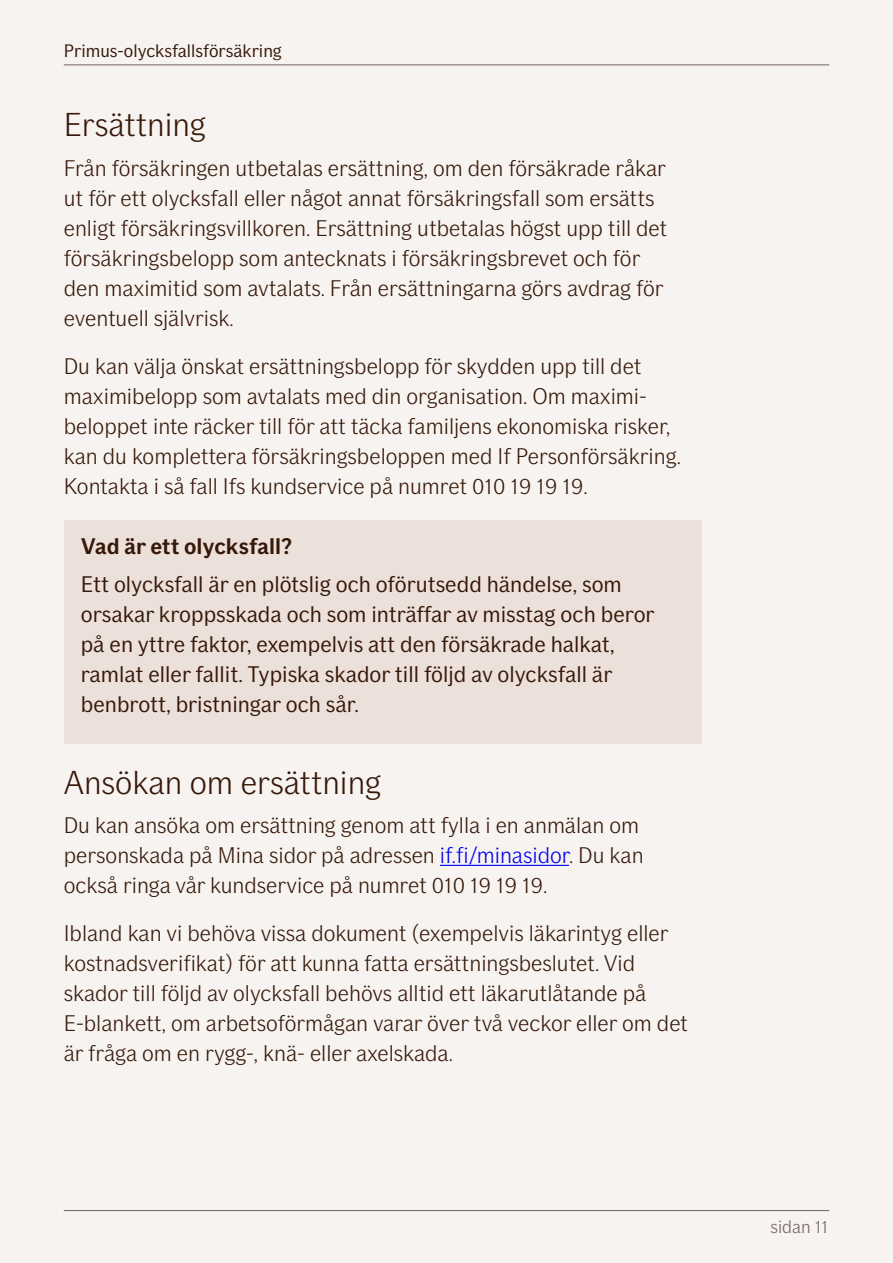
<style>
.page{position:relative;width:893px;height:1263px;background:#f7f3f0}
.page>*{position:absolute;margin:0;border:0;box-sizing:border-box;transform-origin:0 0}
.t1{font:300 33px "If Sans";color:#361808}
.t2{font:300 22.5px/30px "If Sans";color:#361808}
.t3{font:22.5px/30px "If Sans";color:#361808}
.t4{font:700 22.5px "If Sans";color:#361808}
.t5{font:18px "If Sans";color:#361808}
.t6{font:300 18px "If Sans";color:#73625e}
.s1{color:#0000f3}
</style>
<div class="page">
<hr style="left:64px;top:64px;width:765px;height:1px;background:#73625e">
<hr style="left:64px;top:1210px;width:765px;height:1px;background:#73625e">
<div style="left:64px;top:520px;width:638px;height:223px;background:#ece1da"></div>
<hr style="left:440px;top:865px;width:129px;height:1px;background:#0000f3">
<p class="t5" style="left:64px;top:40px;width:220px">Primus-olycksfallsförsäkring</p>
<h1 class="t1" style="left:64px;top:106px;width:143px">Ersättning</h1>
<p class="t2" style="left:64px;top:153px;width:605px">Från försäkringen utbetalas ersättning, om den försäkrade råkar ut för ett olycksfall eller något annat försäkringsfall som ersätts enligt försäkringsvillkoren. Ersättning utbetalas högst upp till det försäkringsbelopp som antecknats i försäkringsbrevet och för den maximitid som avtalats. Från ersättningarna görs avdrag för eventuell självrisk.</p>
<p class="t2" style="left:64px;top:351px;width:619px">Du kan välja önskat ersättningsbelopp för skydden upp till det maximibelopp som avtalats med din organisation. Om maximi&shy;beloppet inte räcker till för att täcka familjens ekonomiska risker, kan du komplettera försäkringsbeloppen med If Personförsäkring.<br>Kontakta i så fall Ifs kundservice på numret 010 19 19 19.</p>
<p class="t4" style="left:81px;top:533px;width:213px">Vad är ett olycksfall?</p>
<p class="t3" style="left:81px;top:569px;width:575px">Ett olycksfall är en plötslig och oförutsedd händelse, som orsakar kroppsskada och som inträffar av misstag och beror på en yttre faktor, exempelvis att den försäkrade halkat, ramlat eller fallit. Typiska skador till följd av olycksfall är benbrott, bristningar och sår.</p>
<h1 class="t1" style="left:64px;top:764px;width:319px">Ansökan om ersättning</h1>
<p class="t2" style="left:64px;top:810px;width:581px">Du kan ansöka om ersättning genom att fylla i en anmälan om personskada på Mina sidor på adressen <span class="s1">if.fi/minasidor</span>. Du kan också ringa vår kundservice på numret 010 19 19 19.</p>
<p class="t2" style="left:64px;top:918px;width:626px">Ibland kan vi behöva vissa dokument (exempelvis läkarintyg eller kostnadsverifikat) för att kunna fatta ersättningsbeslutet. Vid skador till följd av olycksfall behövs alltid ett läkarutlåtande på E-blankett, om arbetsoförmågan varar över två veckor eller om det är fråga om en rygg-, knä- eller axelskada.</p>
<p class="t6" style="left:771px;top:1217px;width:59px">sidan 11</p>
</div>
